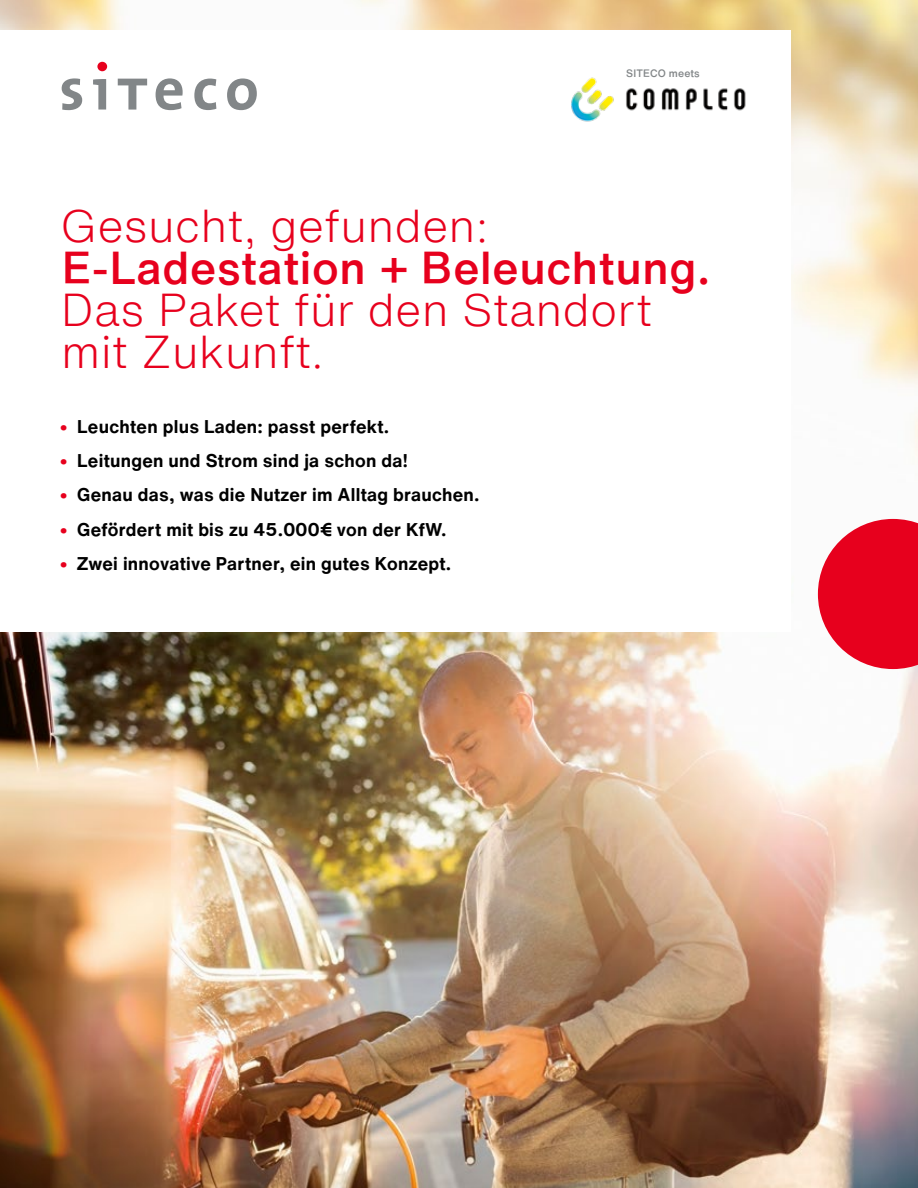
<style>
.page{position:relative;width:918px;height:1188px;background:#fff}
.page>*{position:absolute;margin:0;border:0;box-sizing:border-box;transform-origin:0 0}
.t1{font:300 45px/42px "Helvetica Now Text";letter-spacing:.015em;color:#e7001d}
.t2{font:500 45px "Helvetica Now Text";letter-spacing:.015em;color:#e7001d}
.t3{font:700 18px "Helvetica Now Text";letter-spacing:.015em;color:#000}
.t4{font:500 10.5px "Helvetica Now Text";letter-spacing:.015em;color:#828688}
.s1{color:#e7001d}
</style>
<div class="page">
<img style="left:0;top:0;width:918px;height:1188px">
<svg style="left:818px;top:519px;width:100px;height:150px"></svg>
<div style="left:0;top:31px;width:790px;height:601px;background:#fff"></div>
<div style="left:97px;top:62px;width:10px;height:9px;background:#e7001d;border-radius:50%"></div>
<svg style="left:118px;top:79px;width:29px;height:31px"></svg>
<svg style="left:194px;top:79px;width:22px;height:31px"></svg>
<svg style="left:156px;top:78px;width:27px;height:32px"></svg>
<svg style="left:227px;top:78px;width:30px;height:32px"></svg>
<svg style="left:93px;top:79px;width:13px;height:31px"></svg>
<svg style="left:62px;top:78px;width:20px;height:32px"></svg>
<img style="left:571px;top:77px;width:175px;height:45px">
<p class="t4" style="left:626px;top:66px;width:75px">SITECO meets</p>
<h1 class="t1" style="left:61px;top:204px;width:429px">Gesucht, gefunden:</h1>
<h1 class="t2" style="left:62px;top:234px;width:650px">E-Ladestation + Beleuchtung.</h1>
<h1 class="t1" style="left:61px;top:288px;width:592px">Das Paket für den Standort mit Zukunft.</h1>
<p class="t3" style="left:60px;top:413px;width:331px"><span class="s1">•</span> Leuchten plus Laden: passt perfekt.</p>
<p class="t3" style="left:60px;top:447px;width:350px"><span class="s1">•</span> Leitungen und Strom sind ja schon da!</p>
<p class="t3" style="left:60px;top:482px;width:421px"><span class="s1">•</span> Genau das, was die Nutzer im Alltag brauchen.</p>
<p class="t3" style="left:60px;top:516px;width:388px"><span class="s1">•</span> Gefördert mit bis zu 45.000€ von der KfW.</p>
<p class="t3" style="left:60px;top:550px;width:393px"><span class="s1">•</span> Zwei innovative Partner, ein gutes Konzept.</p>
</div>
